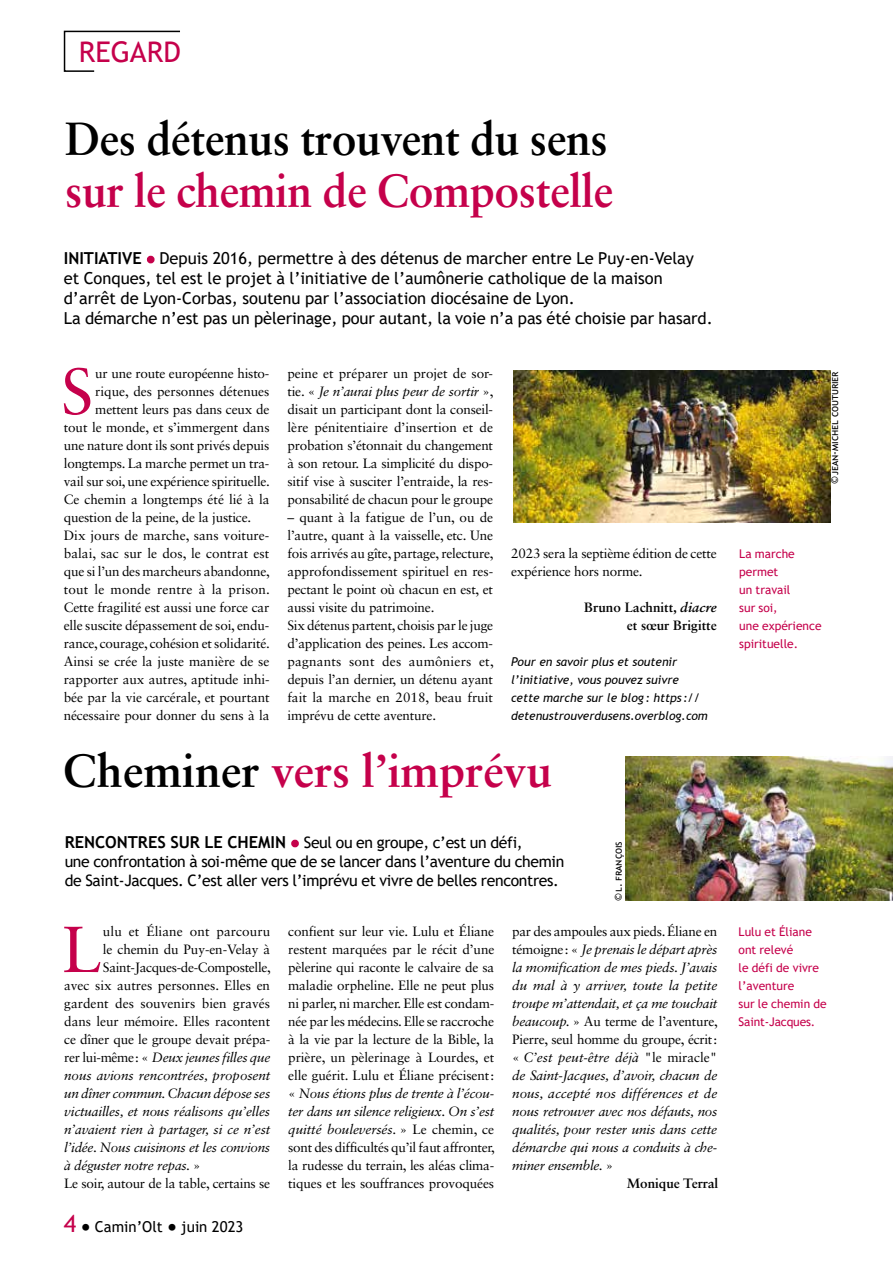
<style>
.page{position:relative;width:893px;height:1263px;background:#fff}
.page>*{position:absolute;margin:0;border:0;box-sizing:border-box;transform-origin:0 0}
.t1{font:65.1px "Sabon LT Std";color:#c5014b}
.t2{font:700 46.5px "Sabon LT Std";letter-spacing:-.01em;color:#000;scale:.96 1}
.t3{font:700 46.5px "Sabon LT Std";letter-spacing:-.01em;color:#c5014b;scale:.96 1}
.t4{font:700 46.5px "Sabon LT Std";letter-spacing:-.01em;color:#c5014b}
.t5{font:28.5px "Trebuchet MS";color:#c5014b}
.t6{font:16.5px/19.8px "Trebuchet MS";color:#000}
.t7{font:15.75px/18.9px "Trebuchet MS";letter-spacing:-.02em;color:#000}
.t8{font:15px "Trebuchet MS";color:#000}
.t9{font:13.5px/18px "Sabon LT Std";letter-spacing:-.015em;color:#000;text-align:justify}
.t10{font:italic 13.5px "Sabon LT Std";letter-spacing:-.02em;color:#000}
.t11{font:13.5px "Sabon LT Std";letter-spacing:.005em;color:#000}
.t12{font:700 13.5px/18px "Sabon LT Std";color:#000;text-align:right}
.t13{font:italic 13.5px "Sabon LT Std";color:#000}
.t14{font:13.5px "Sabon LT Std";letter-spacing:.01em;color:#000}
.t15{font:12px/18px "Trebuchet MS";color:#c5014b}
.t16{font:italic 12px/18px "Trebuchet MS";color:#000}
.t17{font:10.5px "Trebuchet MS";color:#000}
.s1{font-weight:700}
.s2{color:#c5014b}
.s3{font-style:italic}
.s4{color:#000}
.s5{font-weight:700;font-size:16.5px}
.s6{font-size:16.5px;color:#c5014b}
.s7{font-style:normal}
.s8{font-size:24px;color:#c5014b}
.s9{font-size:24px}
</style>
<div class="page">
<img style="left:513px;top:370px;width:317px;height:152px">
<img style="left:626px;top:756px;width:267px;height:145px">
<svg style="left:63px;top:30px;width:117px;height:42px"></svg>
<h3 class="t5" style="left:79px;top:34px;width:104px">REGARD</h3>
<h2 class="t2" style="left:65px;top:110px;width:567px">Des détenus trouvent du sens</h2>
<h2 class="t3" style="left:65px;top:162px;width:572px">sur le chemin de Compostelle</h2>
<p class="t6" style="left:64px;top:248px;width:650px"><span class="s1">INITIATIVE</span> <span class="s2">•</span> Depuis 2016, permettre à des détenus de marcher entre Le Puy-en-Velay et Conques, tel est le projet à l’initiative de l’aumônerie catholique de la maison d’arrêt de Lyon-Corbas, soutenu par l’association diocésaine de Lyon.<br>La démarche n’est pas un pèlerinage, pour autant, la voie n’a pas été choisie par hasard.</p>
<h1 class="t1" style="left:61px;top:353px;width:34px">S</h1>
<p class="t9" style="left:95px;top:364px;width:176px">ur une route européenne histo-</p>
<p class="t9" style="left:95px;top:382px;width:176px">rique, des personnes détenues</p>
<p class="t9" style="left:95px;top:400px;width:176px">mettent leurs pas dans ceux de</p>
<p class="t9" style="left:64px;top:418px;width:207px">tout le monde, et s’immergent dans</p>
<p class="t9" style="left:64px;top:436px;width:207px">une nature dont ils sont privés depuis</p>
<p class="t9" style="left:64px;top:454px;width:207px">longtemps. La marche permet un tra-</p>
<p class="t9" style="left:64px;top:472px;width:208px">vail sur soi, une expérience spirituelle.</p>
<p class="t9" style="left:64px;top:490px;width:207px">Ce chemin a longtemps été lié à la</p>
<p class="t9" style="left:64px;top:508px;width:189px">question de la peine, de la justice.</p>
<p class="t9" style="left:64px;top:526px;width:207px">Dix jours de marche, sans voiture-</p>
<p class="t9" style="left:64px;top:544px;width:207px">balai, sac sur le dos, le contrat est</p>
<p class="t9" style="left:64px;top:562px;width:208px">que si l’un des marcheurs abandonne,</p>
<p class="t14" style="left:64px;top:581px;width:208px">tout le monde rentre à la prison.</p>
<p class="t9" style="left:64px;top:598px;width:207px">Cette fragilité est aussi une force car</p>
<p class="t9" style="left:64px;top:616px;width:207px">elle suscite dépassement de soi, endu-</p>
<p class="t9" style="left:64px;top:634px;width:208px">rance, courage, cohésion et solidarité.</p>
<p class="t9" style="left:64px;top:652px;width:207px">Ainsi se crée la juste manière de se</p>
<p class="t9" style="left:64px;top:670px;width:207px">rapporter aux autres, aptitude inhi-</p>
<p class="t9" style="left:64px;top:688px;width:207px">bée par la vie carcérale, et pourtant</p>
<p class="t9" style="left:64px;top:706px;width:207px">nécessaire pour donner du sens à la</p>
<p class="t9" style="left:287px;top:364px;width:208px">peine et préparer un projet de sor&shy;tie. « <span class="s3">Je n’aurai plus peur de sortir</span> », disait un participant dont la conseil&shy;lère pénitentiaire d’insertion et de probation s’étonnait du changement à son retour. La simplicité du dispo&shy;sitif vise à susciter l’entraide, la res&shy;ponsabilité de chacun pour le groupe</p>
<p class="t9" style="left:287px;top:508px;width:208px;text-align:left">– quant à la fatigue de l’un, ou de l’autre, quant à la vaisselle, etc. Une fois arrivés au gîte, partage, relecture, approfondissement spirituel en res&shy;pectant le point où chacun en est, et aussi visite du patrimoine.<br>Six détenus partent, choisis par le juge d’application des peines. Les accom&shy;pagnants sont des aumôniers et, depuis l’an dernier, un détenu ayant fait la marche en 2018, beau fruit imprévu de cette aventure.</p>
<p class="t9" style="left:511px;top:544px;width:207px">2023 sera la septième édition de cette expérience hors norme.</p>
<p class="t12" style="left:584px;top:598px;width:134px">Bruno Lachnitt, <span class="s3">diacre </span>et sœur Brigitte</p>
<p class="t16" style="left:511px;top:653px;width:198px">Pour en savoir plus et soutenir l’initiative, vous pouvez suivre cette marche sur le blog : https :// detenustrouverdusens.overblog.com</p>
<h2 class="t4" style="left:63px;top:742px;width:490px"><span class="s4">Cheminer</span> vers l’imprévu</h2>
<p class="t7" style="left:65px;top:833px;width:501px"><span class="s5">RENCONTRES SUR LE CHEMIN</span> <span class="s6">•</span> Seul ou en groupe, c’est un défi,<br>une confrontation à soi-même que de se lancer dans l’aventure du chemin de Saint-Jacques. C’est aller vers l’imprévu et vivre de belles rencontres.</p>
<p class="t17" style="left:611px;top:901px;width:61px;rotate:-90deg">©l. françois</p>
<h1 class="t1" style="left:62px;top:911px;width:41px">L</h1>
<p class="t11" style="left:103px;top:923px;width:169px">ulu et Éliane ont parcouru</p>
<p class="t9" style="left:103px;top:940px;width:169px">le chemin du Puy-en-Velay à</p>
<p class="t9" style="left:103px;top:958px;width:169px">Saint-Jacques-de-Compostelle,</p>
<p class="t9" style="left:64px;top:976px;width:207px">avec six autres personnes. Elles en</p>
<p class="t11" style="left:64px;top:995px;width:207px">gardent des souvenirs bien gravés</p>
<p class="t9" style="left:64px;top:1012px;width:207px">dans leur mémoire. Elles racontent</p>
<p class="t9" style="left:64px;top:1030px;width:208px">ce dîner que le groupe devait prépa-</p>
<p class="t10" style="left:64px;top:1049px;width:208px"><span class="s7">rer lui-même: «</span> Deux jeunes filles que</p>
<p class="t10" style="left:64px;top:1067px;width:208px">nous avions rencontrées, proposent</p>
<p class="t10" style="left:64px;top:1085px;width:208px">un dîner commun. Chacun dépose ses</p>
<p class="t10" style="left:64px;top:1103px;width:207px">victuailles, et nous réalisons qu’elles</p>
<p class="t10" style="left:64px;top:1121px;width:208px">n’avaient rien à partager, si ce n’est</p>
<p class="t10" style="left:64px;top:1139px;width:207px">l’idée. Nous cuisinons et les convions</p>
<p class="t10" style="left:64px;top:1157px;width:138px">à déguster notre repas. <span class="s7">»</span></p>
<p class="t9" style="left:64px;top:1174px;width:208px">Le soir, autour de la table, certains se</p>
<p class="t8" style="left:64px;top:1217px;width:181px"><span class="s8">4</span><span class="s9">•</span> Camin’Olt <span class="s9">•</span> juin 2023</p>
<p class="t9" style="left:288px;top:922px;width:208px">confient sur leur vie. Lulu et Éliane restent marquées par le récit d’une pèlerine qui raconte le calvaire de sa maladie orpheline. Elle ne peut plus ni parler, ni marcher. Elle est condam&shy;née par les médecins. Elle se raccroche à la vie par la lecture de la Bible, la prière, un pèlerinage à Lourdes, et elle guérit. Lulu et Éliane précisent: « <span class="s3">Nous étions plus de trente à l’écou&shy;ter dans un silence religieux. On s’est quitté bouleversés.</span> » Le chemin, ce sont des difficultés qu’il faut affronter, la rudesse du terrain, les aléas clima&shy;tiques et les souffrances provoquées</p>
<p class="t9" style="left:512px;top:922px;width:207px">par des ampoules aux pieds. Éliane en</p>
<p class="t10" style="left:512px;top:941px;width:207px"><span class="s7">témoigne: «</span> Je prenais le départ après</p>
<p class="t10" style="left:512px;top:959px;width:207px">la momification de mes pieds. J’avais</p>
<p class="t13" style="left:512px;top:977px;width:207px">du mal à y arriver, toute la petite</p>
<p class="t10" style="left:512px;top:995px;width:207px">troupe m’attendait, et ça me touchait</p>
<p class="t9" style="left:512px;top:1012px;width:207px"><span class="s3">beaucoup.</span> » Au terme de l’aventure,</p>
<p class="t9" style="left:512px;top:1030px;width:207px">Pierre, seul homme du groupe, écrit:</p>
<p class="t10" style="left:512px;top:1049px;width:207px"><span class="s7">«</span> C’est peut-être déjà <span class="s7">"le miracle"</span></p>
<p class="t10" style="left:512px;top:1067px;width:207px">de Saint-Jacques, d’avoir, chacun de</p>
<p class="t10" style="left:512px;top:1085px;width:207px">nous, accepté nos différences et de</p>
<p class="t10" style="left:512px;top:1103px;width:207px">nous retrouver avec nos défauts, nos</p>
<p class="t10" style="left:512px;top:1121px;width:206px">qualités, pour rester unis dans cette</p>
<p class="t10" style="left:512px;top:1139px;width:207px">démarche qui nous a conduits à che-</p>
<p class="t10" style="left:512px;top:1157px;width:102px">miner ensemble. <span class="s7">»</span></p>
<p class="t12" style="left:627px;top:1174px;width:93px">Monique Terral</p>
<p class="t17" style="left:828px;top:484px;width:114px;rotate:-90deg">©jean-michel couturier</p>
<p class="t15" style="left:739px;top:545px;width:84px">La marche permet<br>un travail<br>sur soi,<br>une expérience spirituelle.</p>
<p class="t15" style="left:739px;top:923px;width:90px">Lulu et Éliane ont relevé<br>le défi de vivre l’aventure<br>sur le chemin de<br>Saint-Jacques.</p>
</div>
